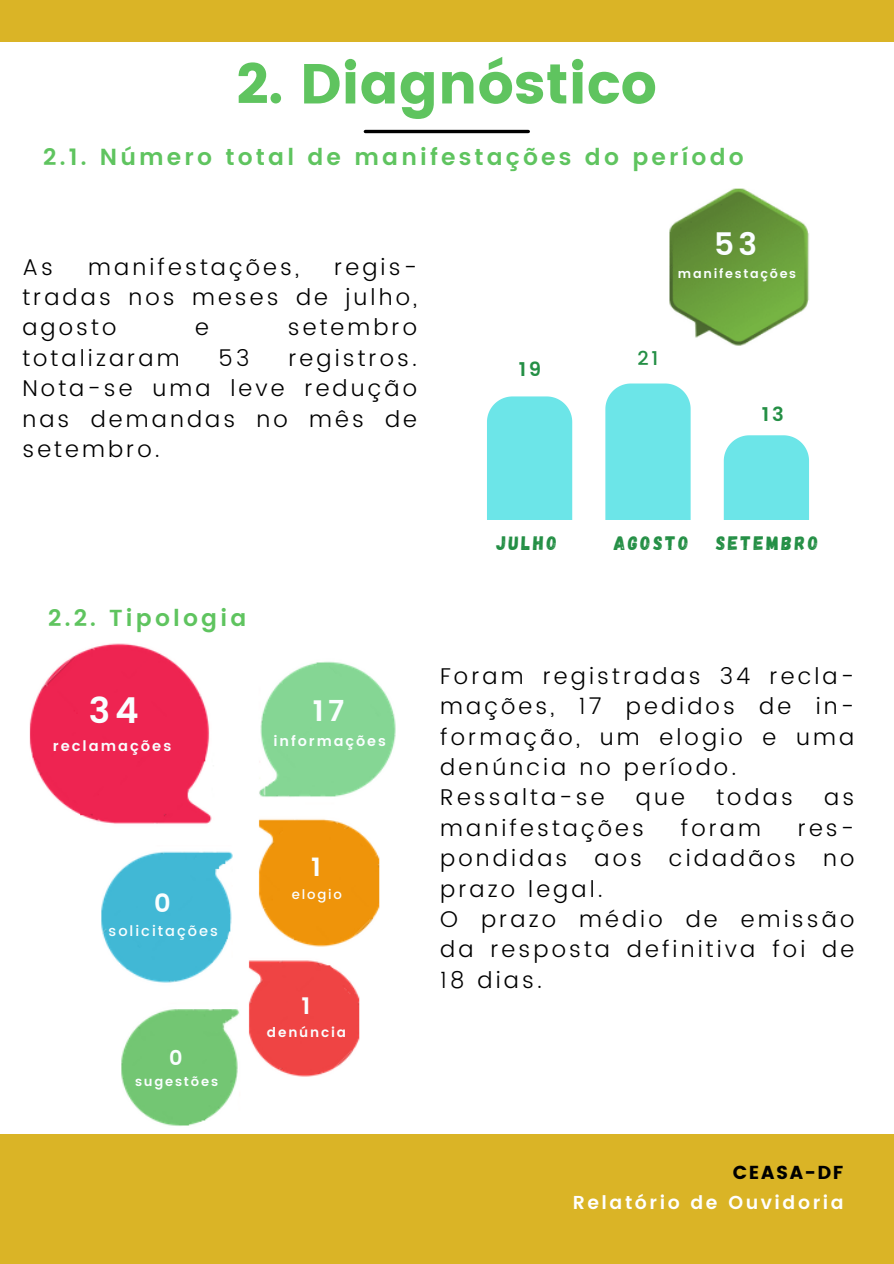
<style>
.page{position:relative;width:894px;height:1264px;background:#fff}
.page>*{position:absolute;margin:0;border:0;box-sizing:border-box;transform-origin:0 0}
.t1{font:56.25px "Poppins";color:#5fc45f}
.t2{font:600 35.7px "Poppins";color:#fafeff}
.t3{font:600 31.05px "Poppins";color:#fafeff}
.t4{font:600 29.1px "Poppins";color:#fafeff}
.t5{font:600 25.95px "Poppins";color:#fafeff}
.t6{font:600 25.65px "Poppins";color:#fafeff}
.t7{font:600 23.4px "Poppins";color:#fafeff}
.t8{font:600 23.25px "Poppins";letter-spacing:.135em;color:#5fc45f}
.t9{font:300 22.8px/30.3px "Poppins";letter-spacing:.135em;color:#000;text-align:justify}
.t10{font:600 20.85px "Poppins";color:#fafeff}
.t11{font:19.5px "Gagalin";letter-spacing:.135em;color:#248f45}
.t12{font:600 19.5px "Poppins";color:#248f45}
.t13{font:500 19.5px "Poppins";color:#248f45}
.t14{font:600 18.75px "Poppins";letter-spacing:.135em;color:#fff}
.t15{font:18.75px "Poppins";letter-spacing:.09em;color:#000}
.t16{font:500 14.55px "Poppins";letter-spacing:.135em;color:#fafeff}
.t17{font:600 14.55px "Poppins";letter-spacing:.135em;color:#fafeff}
.t18{font:600 14.25px "Poppins";letter-spacing:.135em;color:#fafeff}
.t19{font:600 13.5px "Poppins";letter-spacing:.135em;color:#fafeff}
.t20{font:500 13.2px "Poppins";letter-spacing:.135em;color:#fafeff}
.t21{font:600 13.05px "Poppins";letter-spacing:.135em;color:#fafeff}
.t22{font:600 12.6px "Poppins";letter-spacing:.135em;color:#fafeff}
</style>
<div class="page">
<div style="left:0;top:1133px;width:893px;height:130px;background:#dab426"></div>
<div style="left:0;top:0;width:893px;height:42px;background:#dab426"></div>
<hr style="left:365px;top:130px;width:163px;height:3px;background:#000">
<div style="left:487px;top:396px;width:85px;height:123px;background:#6ce5e8"></div>
<div style="left:605px;top:383px;width:85px;height:136px;background:#6ce5e8"></div>
<div style="left:723px;top:435px;width:85px;height:84px;background:#6ce5e8"></div>
<img style="left:669px;top:188px;width:140px;height:158px">
<img style="left:29px;top:643px;width:367px;height:483px">
<p class="t1" style="left:236px;top:51px;width:422px">2. Diagnóstico</p>
<p class="t8" style="left:43px;top:144px;width:701px">2.1. Número total de manifestações do período</p>
<p class="t9" style="left:22px;top:252px;width:32px">As</p>
<p class="t9" style="left:88px;top:252px;width:212px">manifestações,</p>
<p class="t9" style="left:22px;top:252px;width:396px;text-indent:312px">regis&shy;tradas nos meses de julho, agosto</p>
<p class="t9" style="left:195px;top:312px;width:15px">e</p>
<p class="t9" style="left:288px;top:312px;width:131px">setembro</p>
<p class="t9" style="left:22px;top:343px;width:159px">totalizaram</p>
<p class="t9" style="left:218px;top:343px;width:32px">53</p>
<p class="t9" style="left:22px;top:343px;width:396px;text-indent:266px">registros.<br>Nota-se uma leve redução nas demandas no mês de setembro.</p>
<p class="t12" style="left:518px;top:358px;width:24px">19</p>
<p class="t3" style="left:714px;top:226px;width:44px">53</p>
<p class="t22" style="left:677px;top:267px;width:120px">manifestações</p>
<p class="t13" style="left:637px;top:346px;width:22px">21</p>
<p class="t12" style="left:761px;top:402px;width:23px">13</p>
<h6 class="t8" style="left:48px;top:604px;width:199px">2.2. Tipologia</h6>
<h3 class="t2" style="left:89px;top:690px;width:51px">34</h3>
<p class="t17" style="left:53px;top:737px;width:120px">reclamações</p>
<p class="t4" style="left:313px;top:694px;width:33px">17</p>
<p class="t18" style="left:273px;top:732px;width:114px">informações</p>
<p class="t6" style="left:154px;top:888px;width:18px">0</p>
<h5 class="t16" style="left:108px;top:922px;width:111px">solicitações</h5>
<h2 class="t10" style="left:169px;top:1045px;width:15px">0</h2>
<p class="t21" style="left:135px;top:1073px;width:85px">sugestões</p>
<p class="t5" style="left:311px;top:852px;width:11px">1</p>
<p class="t20" style="left:292px;top:886px;width:52px">elogio</p>
<h5 class="t7" style="left:301px;top:992px;width:10px">1</h5>
<h5 class="t19" style="left:267px;top:1024px;width:81px">denúncia</h5>
<p class="t11" style="left:496px;top:530px;width:62px">JULHO</p>
<p class="t11" style="left:613px;top:530px;width:76px">AGOSTO</p>
<h3 class="t11" style="left:716px;top:530px;width:103px">SETEMBRO</h3>
<h4 class="t9" style="left:440px;top:661px;width:415px;text-align:left">Foram registradas 34 recla&shy;mações, 17 pedidos de in&shy;formação, um elogio e uma denúncia no período.<br>Ressalta-se</h4>
<h4 class="t9" style="left:635px;top:782px;width:50px">que</h4>
<h4 class="t9" style="left:716px;top:782px;width:78px">todas</h4>
<h4 class="t9" style="left:824px;top:782px;width:32px">as</h4>
<h4 class="t9" style="left:440px;top:812px;width:205px">manifestações</h4>
<h4 class="t9" style="left:680px;top:812px;width:82px">foram</h4>
<h4 class="t9" style="left:440px;top:812px;width:415px;text-align:left;text-indent:357px">res&shy;pondidas aos cidadãos no prazo legal.<br>O prazo médio de emissão da resposta definitiva foi de<br>18 dias.</h4>
<p class="t15" style="left:732px;top:1161px;width:112px">CEASA-DF</p>
<p class="t14" style="left:572px;top:1191px;width:272px">Relatório de Ouvidoria</p>
</div>
